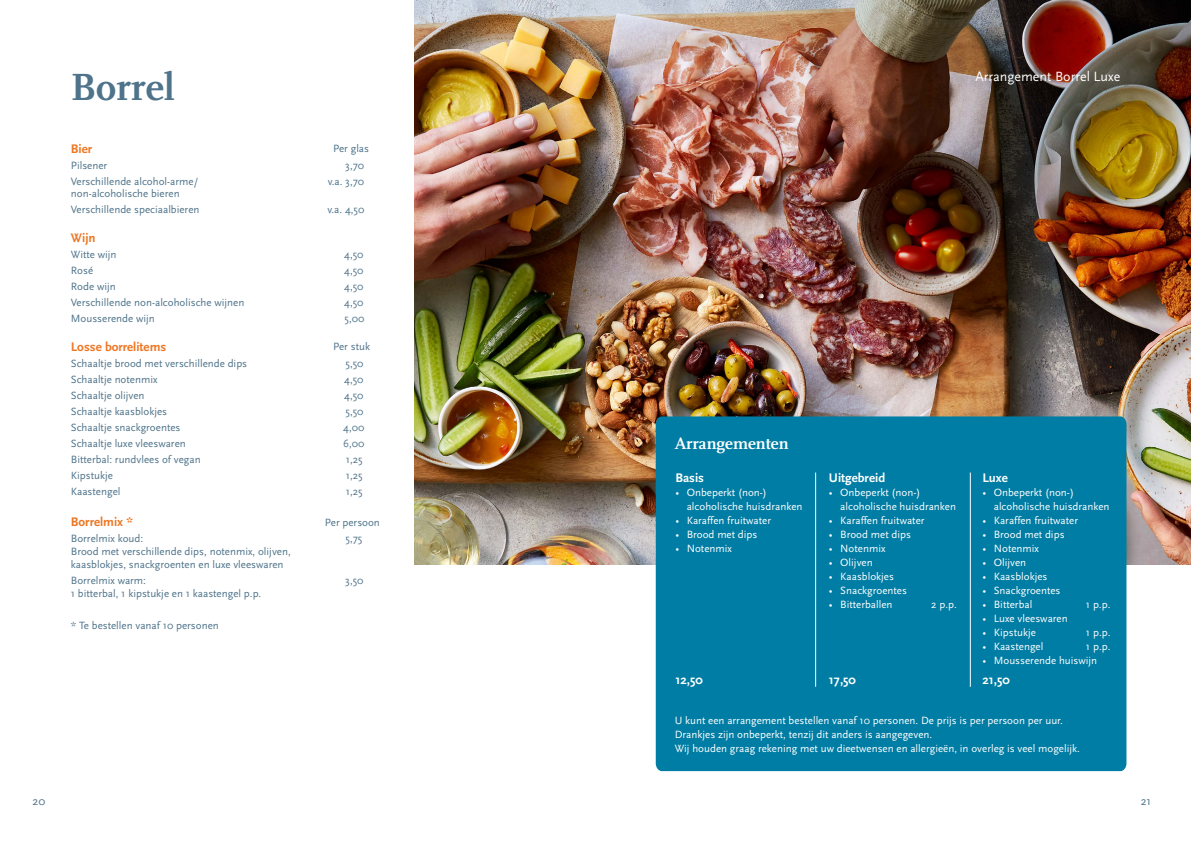
<style>
.page{position:relative;width:1191px;height:842px;background:#fff}
.page>*{position:absolute;margin:0;border:0;box-sizing:border-box;transform-origin:0 0}
.t1{font:700 39.6px "Scala";color:#4e738a}
.t2{font:700 17px "Scala";color:#fff}
.t3{font:14px "Scala Sans";color:#fff}
.t4{font:700 13px "Scala Sans OT";color:#ed7623}
.t5{font:700 13px "Scala Sans OT";color:#fff}
.t6{font:12px "Scala Sans";color:#4e738a}
.t7{font:11px/16px "Scala Sans";color:#4e738a}
.t8{font:11px/14px "Scala Sans";color:#fff}
</style>
<div class="page">
<img style="left:415px;top:0;width:776px;height:564px">
<div style="left:656px;top:416px;width:470px;height:355px;background:#007da4"></div>
<hr style="left:815px;top:472px;width:1px;height:215px;background:#fff">
<hr style="left:970px;top:472px;width:1px;height:215px;background:#fff">
<svg style="left:1023px;top:64px;width:30px;height:30px"></svg>
<h1 class="t1" style="left:71px;top:65px;width:105px">Borrel</h1>
<p class="t7" style="left:333px;top:140px;width:38px">Per glas</p>
<p class="t4" style="left:71px;top:141px;width:23px">Bier</p>
<p class="t7" style="left:71px;top:158px;width:38px">Pilsener</p>
<p class="t7" style="left:345px;top:158px;width:20px">3,70</p>
<p class="t7" style="left:71px;top:174px;width:129px">Verschillende alcohol-arme/</p>
<p class="t7" style="left:328px;top:174px;width:38px">v.a. 3,70</p>
<p class="t7" style="left:71px;top:186px;width:130px">non-alcoholische bieren<br>Verschillende speciaalbieren</p>
<p class="t7" style="left:327px;top:202px;width:38px">v.a. 4,50</p>
<p class="t4" style="left:71px;top:230px;width:26px">Wijn</p>
<p class="t7" style="left:71px;top:247px;width:47px">Witte wijn</p>
<p class="t7" style="left:344px;top:247px;width:21px">4,50</p>
<p class="t7" style="left:71px;top:263px;width:24px">Rosé</p>
<p class="t7" style="left:344px;top:263px;width:21px">4,50</p>
<p class="t7" style="left:71px;top:279px;width:46px">Rode wijn</p>
<p class="t7" style="left:344px;top:279px;width:21px">4,50</p>
<p class="t7" style="left:71px;top:295px;width:175px">Verschillende non-alcoholische wijnen</p>
<p class="t7" style="left:344px;top:295px;width:21px">4,50</p>
<p class="t7" style="left:71px;top:311px;width:85px">Mousserende wijn</p>
<p class="t7" style="left:344px;top:311px;width:21px">5,00</p>
<p class="t4" style="left:71px;top:339px;width:97px">Losse borrelitems</p>
<p class="t7" style="left:71px;top:356px;width:178px">Schaaltje brood met verschillende dips</p>
<p class="t7" style="left:345px;top:356px;width:20px">5,50</p>
<p class="t7" style="left:71px;top:372px;width:88px">Schaaltje notenmix</p>
<p class="t7" style="left:344px;top:372px;width:21px">4,50</p>
<p class="t7" style="left:71px;top:388px;width:75px">Schaaltje olijven</p>
<p class="t7" style="left:344px;top:388px;width:21px">4,50</p>
<p class="t7" style="left:71px;top:404px;width:98px">Schaaltje kaasblokjes</p>
<p class="t7" style="left:345px;top:404px;width:20px">5,50</p>
<p class="t7" style="left:71px;top:420px;width:111px">Schaaltje snackgroentes</p>
<p class="t7" style="left:343px;top:420px;width:23px">4,00</p>
<p class="t7" style="left:71px;top:436px;width:116px">Schaaltje luxe vleeswaren</p>
<p class="t7" style="left:343px;top:436px;width:23px">6,00</p>
<p class="t7" style="left:71px;top:452px;width:131px">Bitterbal: rundvlees of vegan</p>
<p class="t7" style="left:346px;top:452px;width:19px">1,25</p>
<p class="t7" style="left:71px;top:468px;width:44px">Kipstukje</p>
<p class="t7" style="left:346px;top:468px;width:19px">1,25</p>
<p class="t7" style="left:71px;top:484px;width:51px">Kaastengel</p>
<p class="t7" style="left:346px;top:484px;width:19px">1,25</p>
<p class="t4" style="left:71px;top:514px;width:64px">Borrelmix *</p>
<p class="t7" style="left:71px;top:531px;width:74px">Borrelmix koud:</p>
<p class="t7" style="left:345px;top:531px;width:18px">5,75</p>
<p class="t7" style="left:71px;top:545px;width:221px;line-height:13px">Brood met verschillende dips, notenmix, olijven, kaasblokjes, snackgroenten en luxe vleeswaren</p>
<p class="t7" style="left:71px;top:573px;width:77px">Borrelmix warm:</p>
<p class="t7" style="left:345px;top:573px;width:20px">3,50</p>
<p class="t7" style="left:71px;top:586px;width:192px">1 bitterbal, 1 kipstukje en 1 kaastengel p.p.</p>
<p class="t7" style="left:71px;top:618px;width:149px">* Te bestellen vanaf 10 personen</p>
<p class="t7" style="left:333px;top:339px;width:38px">Per stuk</p>
<p class="t7" style="left:325px;top:514px;width:57px">Per persoon</p>
<p class="t3" style="left:975px;top:69px;width:146px">Arrangement Borrel Luxe</p>
<h2 class="t2" style="left:674px;top:434px;width:115px">Arrangementen</h2>
<p class="t5" style="left:675px;top:470px;width:30px">Basis</p>
<p class="t8" style="left:686px;top:486px;width:117px;text-indent:-11px">• Onbeperkt (non-) alcoholische huisdranken</p>
<p class="t8" style="left:675px;top:514px;width:97px">• Karaffen fruitwater</p>
<p class="t8" style="left:675px;top:528px;width:84px">• Brood met dips</p>
<p class="t8" style="left:675px;top:542px;width:58px">• Notenmix</p>
<p class="t5" style="left:675px;top:672px;width:29px">12,50</p>
<p class="t5" style="left:829px;top:470px;width:58px">Uitgebreid</p>
<p class="t8" style="left:840px;top:486px;width:117px;text-indent:-11px">• Onbeperkt (non-) alcoholische huisdranken</p>
<p class="t8" style="left:829px;top:514px;width:97px">• Karaffen fruitwater</p>
<p class="t8" style="left:829px;top:528px;width:84px">• Brood met dips</p>
<p class="t8" style="left:829px;top:542px;width:58px">• Notenmix</p>
<p class="t8" style="left:829px;top:556px;width:45px">• Olijven</p>
<p class="t8" style="left:829px;top:570px;width:67px">• Kaasblokjes</p>
<p class="t8" style="left:829px;top:584px;width:80px">• Snackgroentes</p>
<p class="t8" style="left:829px;top:598px;width:65px">• Bitterballen</p>
<p class="t8" style="left:931px;top:598px;width:27px">2 p.p.</p>
<p class="t5" style="left:829px;top:672px;width:29px">17,50</p>
<p class="t5" style="left:982px;top:470px;width:27px">Luxe</p>
<p class="t8" style="left:993px;top:486px;width:117px;text-indent:-11px">• Onbeperkt (non-) alcoholische huisdranken</p>
<p class="t8" style="left:982px;top:514px;width:97px">• Karaffen fruitwater</p>
<p class="t8" style="left:982px;top:528px;width:84px">• Brood met dips</p>
<p class="t8" style="left:982px;top:542px;width:58px">• Notenmix</p>
<p class="t8" style="left:982px;top:556px;width:45px">• Olijven</p>
<p class="t8" style="left:982px;top:570px;width:67px">• Kaasblokjes</p>
<p class="t8" style="left:982px;top:584px;width:80px">• Snackgroentes</p>
<p class="t8" style="left:982px;top:598px;width:51px">• Bitterbal</p>
<p class="t8" style="left:1086px;top:598px;width:26px">1 p.p.</p>
<p class="t8" style="left:982px;top:612px;width:87px">• Luxe vleeswaren</p>
<p class="t8" style="left:982px;top:626px;width:55px">• Kipstukje</p>
<p class="t8" style="left:1086px;top:626px;width:26px">1 p.p.</p>
<p class="t8" style="left:982px;top:640px;width:62px">• Kaastengel</p>
<p class="t8" style="left:1086px;top:640px;width:26px">1 p.p.</p>
<p class="t8" style="left:982px;top:654px;width:116px">• Mousserende huiswijn</p>
<p class="t5" style="left:982px;top:672px;width:29px">21,50</p>
<p class="t8" style="left:674px;top:714px;width:407px">U kunt een arrangement bestellen vanaf 10 personen. De prijs is per persoon per uur.<br>Drankjes zijn onbeperkt, tenzij dit anders is aangegeven.<br>Wij houden graag rekening met uw dieetwensen en allergieën, in overleg is veel mogelijk.</p>
<p class="t6" style="left:33px;top:794px;width:14px">20</p>
<p class="t6" style="left:1140px;top:794px;width:12px">21</p>
</div>
